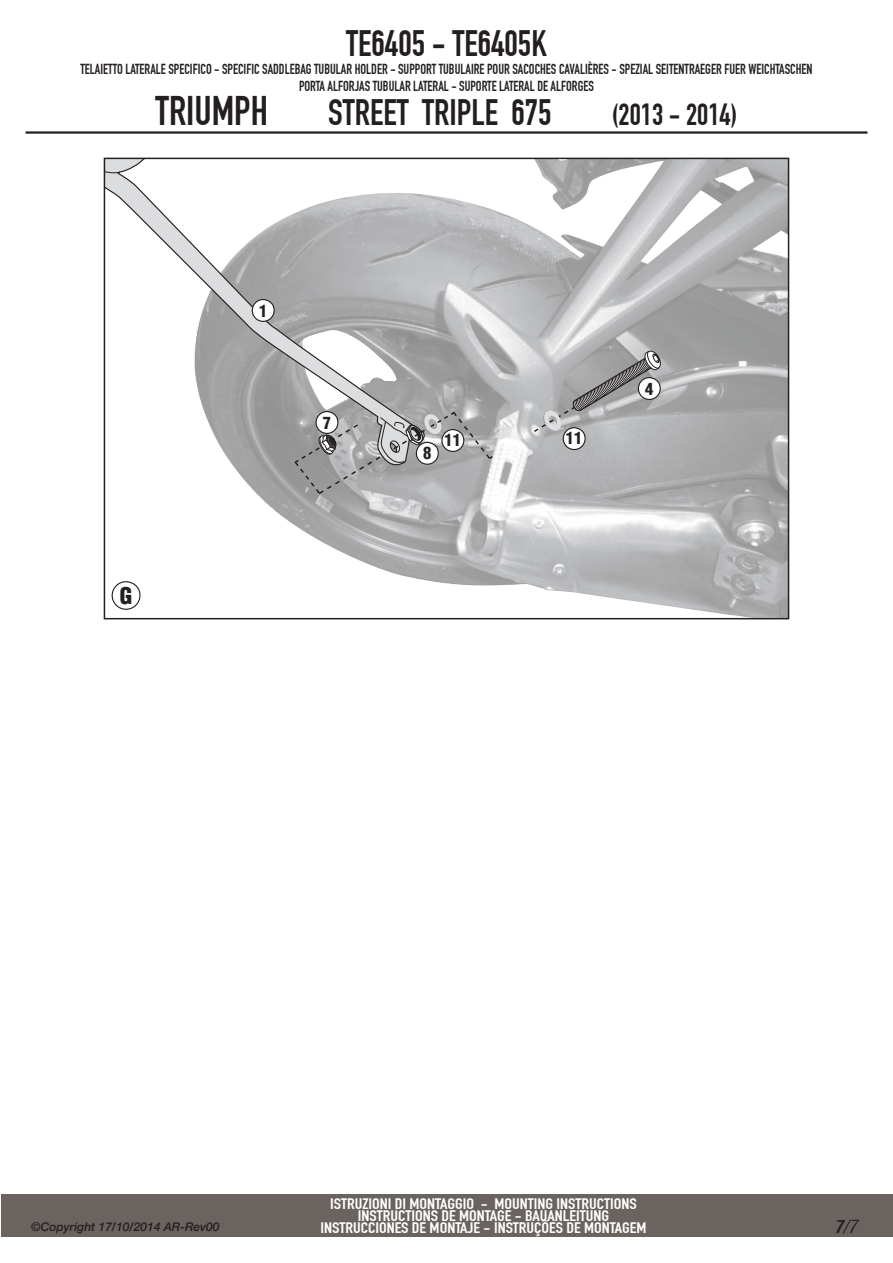
<style>
.page{position:relative;width:893px;height:1263px;background:#fff}
.page>*{position:absolute;margin:0;border:0;box-sizing:border-box;transform-origin:0 0}
.t1{font:40.5px "DIN Engschrift Alternate";color:#231f20}
.t2{font:36px "DIN Engschrift Alternate";color:#231f20}
.t3{font:30px "DIN Engschrift Alternate";color:#231f20}
.t4{font:900 condensed 22.5px "Helvetica";color:#231f20}
.t5{font:italic condensed 18px "Helvetica";color:#231f20}
.t6{font:900 condensed 16.5px "Helvetica";color:#231f20}
.t7{font:15px/12px "DIN Engschrift Alternate";color:#fff;text-align:center;scale:1.2 1}
.t8{font:14.25px/17.1px "DIN Engschrift Alternate";color:#231f20;text-align:center;scale:.95 1}
.t9{font:italic 500 12px "Helvetica Neue";color:#231f20}
.s1{font-weight:700}
</style>
<div class="page">
<div style="left:1px;top:1194px;width:891px;height:43px;background:#6b6360"></div>
<hr style="left:26px;top:131px;width:841px;height:3px;background:#231f20">
<img style="left:234px;top:161px;width:552px;height:455px">
<svg style="left:107px;top:161px;width:319px;height:306px"></svg>
<svg style="left:107px;top:171px;width:13px;height:2px"></svg>
<div style="left:104px;top:158px;width:685px;height:461px;border:2px solid #231f20"></div>
<svg style="left:532px;top:348px;width:133px;height:85px;background:#aaaaab"></svg>
<svg style="left:293px;top:410px;width:201px;height:85px;background:#a6a7a8"></svg>
<div style="left:252px;top:299px;width:22px;height:22px;background:#fff;border-radius:50%"></div>
<div style="left:252px;top:299px;width:23px;height:23px;border:1px solid #231f20;border-radius:50%"></div>
<div style="left:638px;top:378px;width:22px;height:21px;background:#fff;border-radius:50%"></div>
<div style="left:638px;top:377px;width:23px;height:23px;border:1px solid #231f20;border-radius:50%"></div>
<div style="left:563px;top:428px;width:22px;height:21px;background:#fff;border-radius:50%"></div>
<div style="left:563px;top:427px;width:23px;height:23px;border:1px solid #231f20;border-radius:50%"></div>
<div style="left:442px;top:430px;width:22px;height:21px;background:#fff;border-radius:50%"></div>
<div style="left:441px;top:429px;width:23px;height:23px;border:1px solid #231f20;border-radius:50%"></div>
<div style="left:416px;top:442px;width:22px;height:22px;background:#fff;border-radius:50%"></div>
<div style="left:416px;top:442px;width:23px;height:23px;border:1px solid #231f20;border-radius:50%"></div>
<div style="left:316px;top:412px;width:22px;height:21px;background:#fff;border-radius:50%"></div>
<div style="left:315px;top:411px;width:23px;height:23px;border:1px solid #231f20;border-radius:50%"></div>
<div style="left:112px;top:581px;width:29px;height:29px;border:1px solid #231f20;border-radius:50%"></div>
<h2 class="t2" style="left:346px;top:22px;width:202px">TE6405 - TE6405K</h2>
<p class="t8" style="left:80px;top:61px;width:772px">TELAIETTO LATERALE SPECIFICO - SPECIFIC SADDLEBAG TUBULAR HOLDER - SUPPORT TUBULAIRE POUR SACOCHES CAVALIÈRES - SPEZIAL SEITENTRAEGER FUER WEICHTASCHEN<br>PORTA ALFORJAS TUBULAR LATERAL - SUPORTE LATERAL DE ALFORGES</p>
<h1 class="t1" style="left:156px;top:87px;width:114px">TRIUMPH</h1>
<h2 class="t2" style="left:328px;top:91px;width:225px">STREET TRIPLE 675</h2>
<h3 class="t3" style="left:612px;top:97px;width:127px">(2013 - 2014)</h3>
<h3 class="t4" style="left:120px;top:581px;width:14px">G</h3>
<p class="t6" style="left:259px;top:300px;width:10px">1</p>
<p class="t6" style="left:323px;top:412px;width:10px">7</p>
<p class="t6" style="left:423px;top:443px;width:10px">8</p>
<p class="t6" style="left:444px;top:430px;width:18px">11</p>
<p class="t6" style="left:566px;top:428px;width:18px">11</p>
<p class="t6" style="left:645px;top:378px;width:10px">4</p>
<p class="t9" style="left:31px;top:1220px;width:190px">©Copyright 17/10/2014 AR-Rev00</p>
<p class="t7" style="left:320px;top:1197px;width:273px">ISTRUZIONI DI MONTAGGIO - MOUNTING INSTRUCTIONS<br>INSTRUCTIONS DE MONTAGE - BAUANLEITUNG<br>INSTRUCCIONES DE MONTAJE - INSTRUÇÕES DE MONTAGEM</p>
<p class="t5" style="left:834px;top:1215px;width:25px"><span class="s1">7</span>/7</p>
</div>
